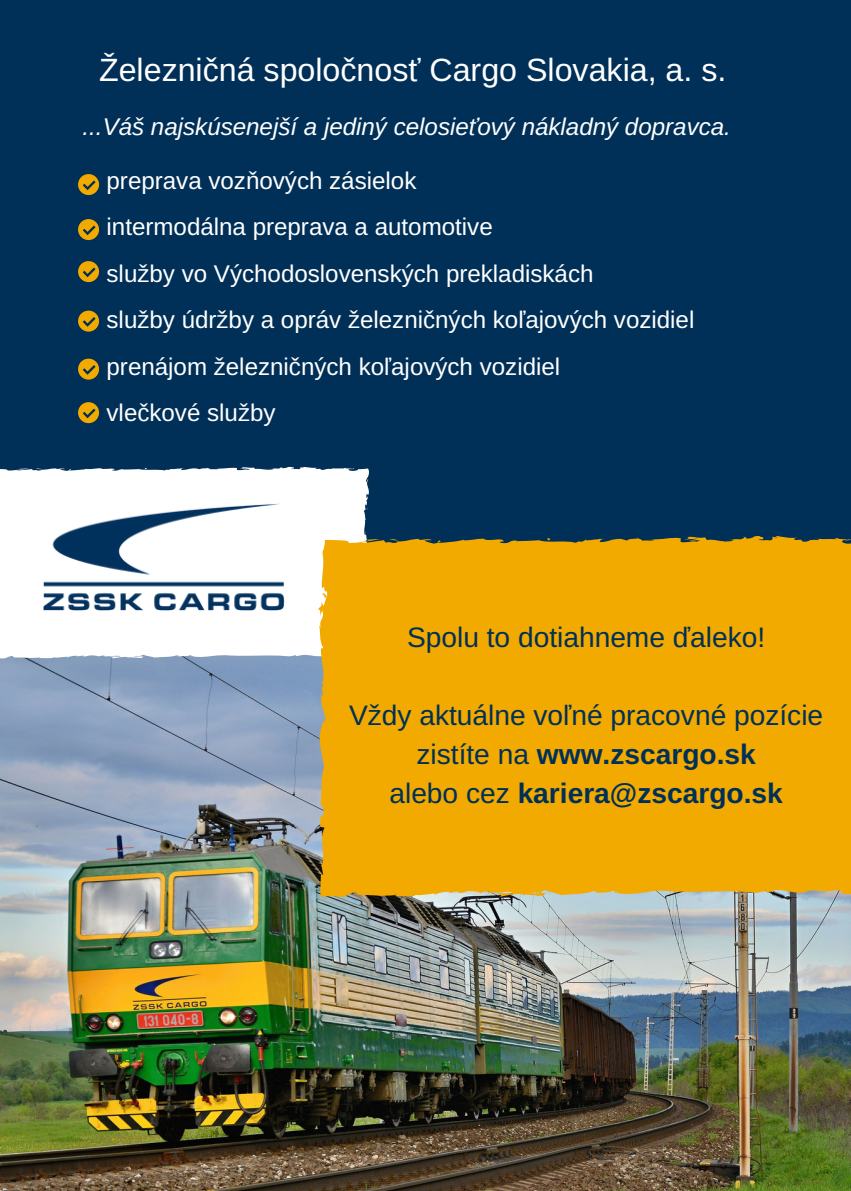
<style>
.page{position:relative;width:851px;height:1191px;background:#fff}
.page>*{position:absolute;margin:0;border:0;box-sizing:border-box;transform-origin:0 0}
.t1{font:32.2px "Arimo";color:#fff}
.t2{font:28.2px/39px "Arimo";color:#003057;text-align:center}
.t3{font:24.2px/46.4px "Arimo";color:#fff}
.t4{font:italic 24.2px "Arimo";color:#fff}
.s1{font-family:"Liberation Sans"}
.s2{font-weight:700}
</style>
<div class="page">
<div style="left:0;top:0;width:850px;height:1191px;background:#003057"></div>
<img style="left:0;top:658px;width:850px;height:533px">
<div style="left:0;top:466px;width:369px;height:192px;background:#fff"></div>
<svg style="left:138px;top:468px;width:9px;height:2px"></svg>
<div style="left:318px;top:536px;width:532px;height:361px;background:#f2a900"></div>
<svg style="left:579px;top:539px;width:9px;height:3px"></svg>
<svg style="left:78px;top:174px;width:21px;height:21px"></svg>
<svg style="left:78px;top:261px;width:21px;height:21px"></svg>
<svg style="left:78px;top:310px;width:21px;height:22px"></svg>
<svg style="left:78px;top:358px;width:21px;height:22px"></svg>
<svg style="left:78px;top:402px;width:21px;height:21px"></svg>
<svg style="left:78px;top:219px;width:21px;height:21px"></svg>
<img style="left:42px;top:502px;width:243px;height:108px">
<h1 class="t1" style="left:99px;top:52px;width:628px"><span class="s1">Ž</span>elezni<span class="s1">č</span>ná spolo<span class="s1">č</span>nos<span class="s1">ť</span> Cargo Slovakia, a. s.</h1>
<p class="t4" style="left:82px;top:113px;width:649px">...Vá<span class="s1">š</span> najskúsenej<span class="s1">š</span>í a jediný celosie<span class="s1">ť</span>ový nákladný dopravca.</p>
<p class="t3" style="left:106px;top:157px;width:589px">preprava voz<span class="s1">ň</span>ových zásielok<br>intermodálna preprava a automotive<br>slu<span class="s1">ž</span>by vo Východoslovenských prekladiskách<br>slu<span class="s1">ž</span>by údr<span class="s1">ž</span>by a opráv <span class="s1">ž</span>elezni<span class="s1">č</span>ných ko<span class="s1">ľ</span>ajových vozidiel prenájom <span class="s1">ž</span>elezni<span class="s1">č</span>ných ko<span class="s1">ľ</span>ajových vozidiel<br>vle<span class="s1">č</span>kové slu<span class="s1">ž</span>by</p>
<p class="t2" style="left:407px;top:617px;width:359px">Spolu to dotiahneme <span class="s1">ď</span>aleko!</p>
<p class="t2" style="left:349px;top:695px;width:475px">V<span class="s1">ž</span>dy aktuálne vo<span class="s1">ľ</span>né pracovné pozície zistíte na <span class="s2">www.zscargo.sk<br></span>alebo cez <span class="s2">kariera@zscargo.sk</span></p>
</div>
